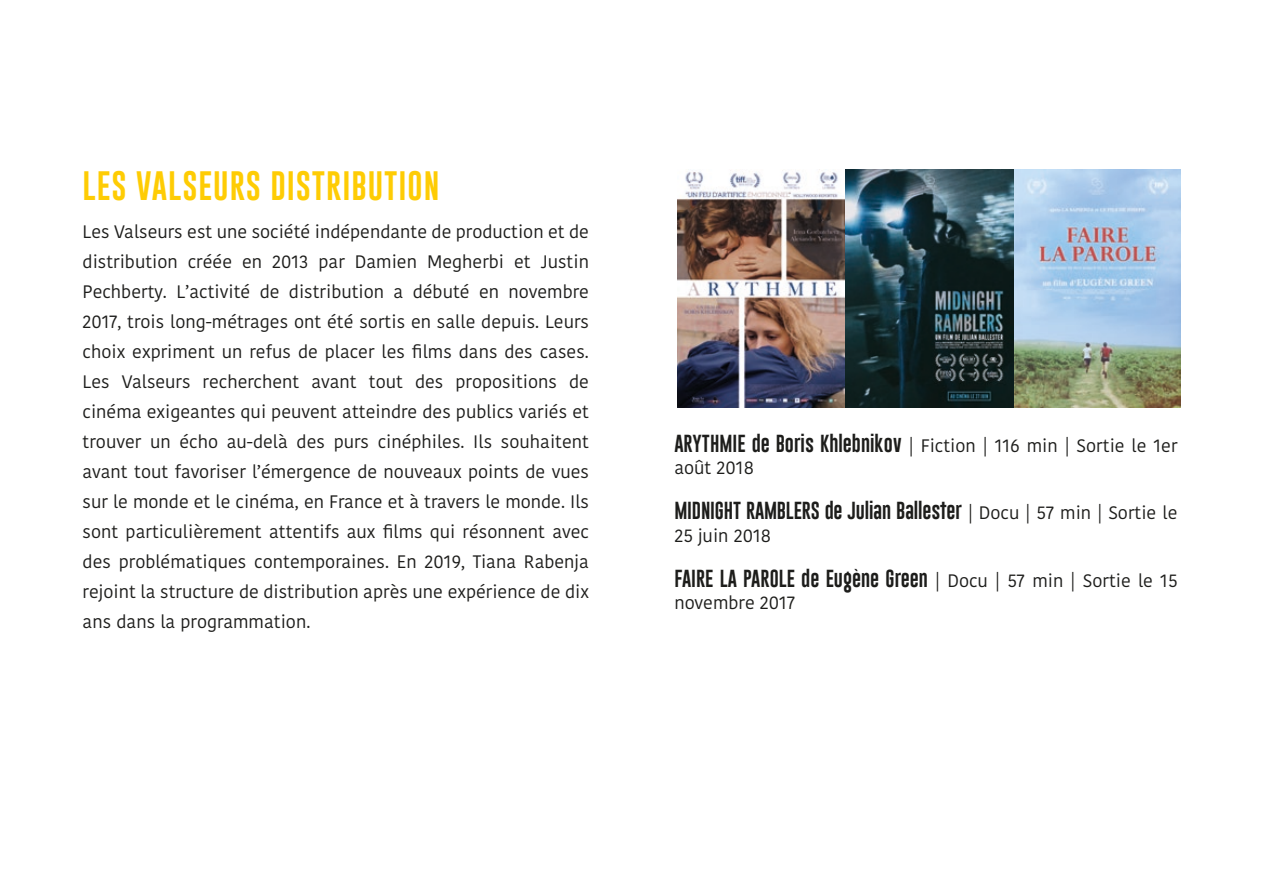
<style>
.page{position:relative;width:1263px;height:893px;background:#fff}
.page>*{position:absolute;margin:0;border:0;box-sizing:border-box;transform-origin:0 0}
.t1{font:30px "Gobold Lowplus";letter-spacing:.03em;color:#fecc04}
.t2{font:18px/30px "Kohinoor Devanagari";color:#1d1d1b;text-align:justify}
.t3{font:18px "Gobold Lowplus";letter-spacing:-.01em;color:#1d1d1b}
.s1{font-family:"Gobold Lowplus"}
.s2{font-family:"Kohinoor Devanagari"}
</style>
<div class="page">
<img style="left:677px;top:170px;width:504px;height:238px">
<h1 class="t1" style="left:83px;top:167px;width:358px">LES VALSEURS DISTRIBUTION</h1>
<p class="t2" style="left:83px;top:217px;width:508px">Les Valseurs est une société indépendante de production et de distribution créée en 2013 par Damien Megherbi et Justin Pechberty. L’activité de distribution a débuté en novembre 2017, trois long-métrages ont été sortis en salle depuis. Leurs choix expriment un refus de placer les films dans des cases.<br>Les Valseurs recherchent avant tout des propositions de cinéma exigeantes qui peuvent atteindre des publics variés et trouver un écho au-delà des purs cinéphiles. Ils souhaitent avant tout favoriser l’émergence de nouveaux points de vues sur le monde et le cinéma, en France et à travers le monde. Ils sont particulièrement attentifs aux films qui résonnent avec des problématiques contemporaines. En 2019, Tiana Rabenja rejoint la structure de distribution après une expérience de dix ans dans la programmation.</p>
<p class="t2" style="left:674px;top:434px;width:505px;line-height:22.5px"><span class="s1">ARYTHMIE de Boris Khlebnikov</span> | Fiction | 116 min | Sortie le 1er août 2018</p>
<p class="t3" style="left:674px;top:499px;width:505px">MIDNIGHT RAMBLERS de Julian Ballester <span class="s2">| Docu | 57 min | Sortie le</span></p>
<p class="t2" style="left:674px;top:521px;width:98px">25 juin 2018</p>
<p class="t3" style="left:674px;top:567px;width:505px">FAIRE LA PAROLE de Eugène Green <span class="s2">| Docu | 57 min | Sortie le 15</span></p>
<p class="t2" style="left:674px;top:588px;width:122px">novembre 2017</p>
</div>
